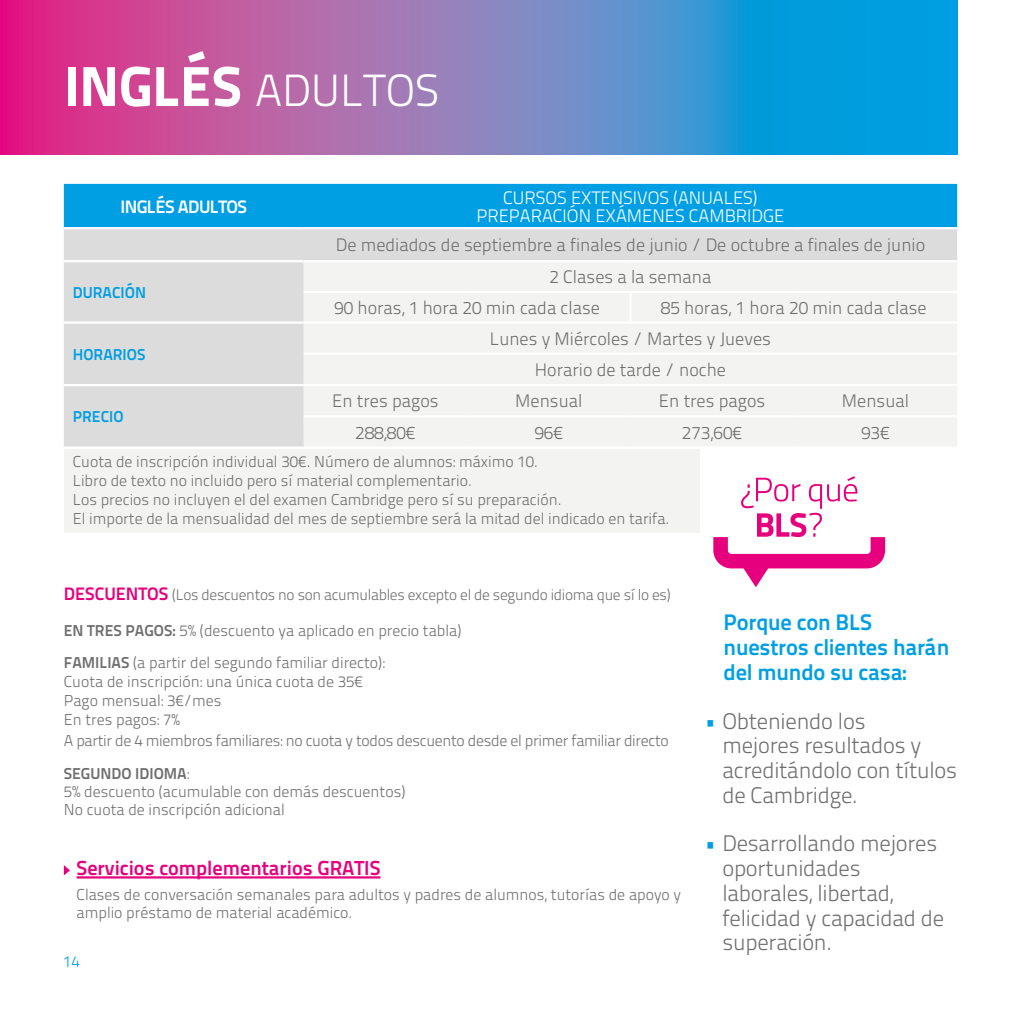
<style>
.page{position:relative;width:1021px;height:1021px;background:#fff}
.page>*{position:absolute;margin:0;border:0;box-sizing:border-box;transform-origin:0 0}
.t1{font:300 45px "Titillium Text 22 L";color:#fff}
.t2{font:300 22.5px/24.8px "Titillium Text 22 L";letter-spacing:-.01em;color:#6f6f6f}
.t3{font:700 22.5px/24.8px "Titillium Text 22 L";letter-spacing:-.01em;color:#009fe3}
.t4{font:700 20.25px "Titillium Text 22 L";color:#e6007d}
.t5{font:300 18px/30.6px "Titillium Text 22 L";color:#6f6f6f}
.t6{font:300 18px/18px "Titillium Text 22 L";color:#fff;text-align:center}
.t7{font:700 18px "Titillium Text 22 L";letter-spacing:-.03em;color:#fff}
.t8{font:300 15.75px/18.9px "Titillium Text 22 L";color:#6f6f6f}
.t9{font:300 15.75px/32.6px "Titillium Text 22 L";letter-spacing:-.02em;color:#6f6f6f}
.t10{font:700 15.75px "Titillium Text 22 L";color:#009fe3}
.t11{font:300 15.75px "Titillium Text 22 L";color:#009fe3}
.t12{font:300 15.3px "Titillium Text 22 L";letter-spacing:-.02em;color:#6f6f6f}
.s1{font-weight:800;font-size:56.25px}
.s2{font-weight:700;font-size:18px;color:#e6007d}
.s3{font-weight:700}
.s4{color:#009fe3}
</style>
<div class="page">
<div style="left:64px;top:449px;width:635px;height:84px;background:#f3f3f2"></div>
<div style="left:64px;top:184px;width:893px;height:43px;background:#009fe3"></div>
<div style="left:64px;top:229px;width:893px;height:217px;background:#dcdcdc"></div>
<div style="left:304px;top:262px;width:653px;height:184px;background:#f3f3f2"></div>
<hr style="left:64px;top:260px;width:240px;height:2px;background:#fff">
<hr style="left:304px;top:260px;width:163px;height:2px;background:#fff">
<hr style="left:467px;top:260px;width:163px;height:2px;background:#fff">
<hr style="left:630px;top:260px;width:163px;height:2px;background:#fff">
<hr style="left:793px;top:260px;width:164px;height:2px;background:#fff">
<hr style="left:304px;top:291px;width:163px;height:2px;background:#fff">
<hr style="left:467px;top:291px;width:163px;height:2px;background:#fff">
<hr style="left:630px;top:291px;width:163px;height:2px;background:#fff">
<hr style="left:793px;top:291px;width:164px;height:2px;background:#fff">
<hr style="left:64px;top:321px;width:240px;height:3px;background:#fff">
<hr style="left:304px;top:321px;width:163px;height:3px;background:#fff">
<hr style="left:467px;top:321px;width:163px;height:3px;background:#fff">
<hr style="left:630px;top:321px;width:163px;height:3px;background:#fff">
<hr style="left:793px;top:321px;width:164px;height:3px;background:#fff">
<hr style="left:304px;top:353px;width:163px;height:2px;background:#fff">
<hr style="left:467px;top:353px;width:163px;height:2px;background:#fff">
<hr style="left:630px;top:353px;width:163px;height:2px;background:#fff">
<hr style="left:793px;top:353px;width:164px;height:2px;background:#fff">
<hr style="left:64px;top:384px;width:240px;height:2px;background:#fff">
<hr style="left:304px;top:384px;width:163px;height:2px;background:#fff">
<hr style="left:467px;top:384px;width:163px;height:2px;background:#fff">
<hr style="left:630px;top:384px;width:163px;height:2px;background:#fff">
<hr style="left:793px;top:384px;width:164px;height:2px;background:#fff">
<hr style="left:304px;top:415px;width:163px;height:2px;background:#fff">
<hr style="left:467px;top:415px;width:163px;height:2px;background:#fff">
<hr style="left:630px;top:415px;width:163px;height:2px;background:#fff">
<hr style="left:793px;top:415px;width:164px;height:2px;background:#fff">
<hr style="left:629px;top:293px;width:2px;height:28px;background:#fff">
<hr style="left:77px;top:876px;width:303px;height:2px;background:#e6007d">
<svg style="left:64px;top:865px;width:6px;height:10px"></svg>
<svg style="left:713px;top:476px;width:172px;height:111px"></svg>
<svg style="left:0;top:0;width:957px;height:154px;background:#7976b9"></svg>
<h1 class="t1" style="left:64px;top:57px;width:377px"><span class="s1">INGLÉS</span> ADULTOS</h1>
<p class="t7" style="left:120px;top:192px;width:128px">INGLÉS ADULTOS</p>
<p class="t6" style="left:476px;top:187px;width:309px">CURSOS EXTENSIVOS (ANUALES)<br>PREPARACIÓN EXÁMENES CAMBRIDGE</p>
<p class="t5" style="left:336px;top:229px;width:591px">De mediados de septiembre a finales de junio / De octubre a finales de junio</p>
<p class="t10" style="left:73px;top:280px;width:75px">DURACIÓN</p>
<p class="t5" style="left:334px;top:261px;width:378px;text-indent:215px">2 Clases a la semana<br>90 horas, 1 hora 20 min cada clase</p>
<p class="t5" style="left:661px;top:291px;width:267px">85 horas, 1 hora 20 min cada clase</p>
<p class="t10" style="left:73px;top:342px;width:74px">HORARIOS</p>
<p class="t10" style="left:73px;top:404px;width:52px">PRECIO</p>
<p class="t5" style="left:490px;top:322px;width:282px;line-height:31.3px;text-align:center">Lunes y Miércoles / Martes y Jueves<br>Horario de tarde / noche</p>
<p class="t5" style="left:332px;top:385px;width:108px">En tres pagos</p>
<p class="t5" style="left:515px;top:385px;width:69px">Mensual</p>
<p class="t5" style="left:659px;top:385px;width:108px">En tres pagos</p>
<p class="t5" style="left:842px;top:385px;width:69px">Mensual</p>
<p class="t5" style="left:355px;top:416px;width:62px">288,80€</p>
<p class="t5" style="left:534px;top:416px;width:30px">96€</p>
<p class="t5" style="left:682px;top:416px;width:62px">273,60€</p>
<p class="t5" style="left:861px;top:416px;width:30px">93€</p>
<p class="t8" style="left:73px;top:451px;width:598px">Cuota de inscripción individual 30€. Número de alumnos: máximo 10.<br>Libro de texto no incluido pero sí material complementario.<br>Los precios no incluyen el del examen Cambridge pero sí su preparación.<br>El importe de la mensualidad del mes de septiembre será la mitad del indicado en tarifa.</p>
<p class="t12" style="left:64px;top:584px;width:608px"><span class="s2">DESCUENTOS</span> (Los descuentos no son acumulables excepto el de segundo idioma que sí lo es)</p>
<p class="t8" style="left:64px;top:614px;width:399px;line-height:31.5px"><span class="s3">EN TRES PAGOS:</span> 5% (descuento ya aplicado en precio tabla)<br><span class="s3">FAMILIAS</span> (a partir del segundo familiar directo):</p>
<p class="t8" style="left:64px;top:671px;width:301px">Cuota de inscripción: una única cuota de 35€<br>Pago mensual: 3€/mes<br>En tres pagos: 7%</p>
<p class="t9" style="left:64px;top:723px;width:606px">A partir de 4 miembros familiares: no cuota y todos descuento desde el primer familiar directo<br><span class="s3">SEGUNDO IDIOMA</span>:</p>
<p class="t8" style="left:64px;top:781px;width:343px;line-height:18px">5% descuento (acumulable con demás descuentos)<br>No cuota de inscripción adicional</p>
<p class="t4" style="left:77px;top:852px;width:305px">Servicios complementarios GRATIS</p>
<p class="t8" style="left:77px;top:884px;width:606px;line-height:18px">Clases de conversación semanales para adultos y padres de alumnos, tutorías de apoyo y amplio préstamo de material académico.</p>
<p class="t11" style="left:63px;top:949px;width:18px">14</p>
<h2 class="t3" style="left:723px;top:608px;width:227px">Porque con BLS nuestros clientes harán del mundo su casa:</h2>
<h2 class="t2" style="left:722px;top:707px;width:236px;text-indent:-18px"><span class="s4">•</span> Obteniendo los<br>mejores resultados y acreditándolo con títulos de Cambridge.</h2>
<h2 class="t2" style="left:722px;top:830px;width:223px;text-indent:-18px"><span class="s4">•</span> Desarrollando mejores oportunidades laborales, libertad, felicidad y capacidad de superación.</h2>
</div>
